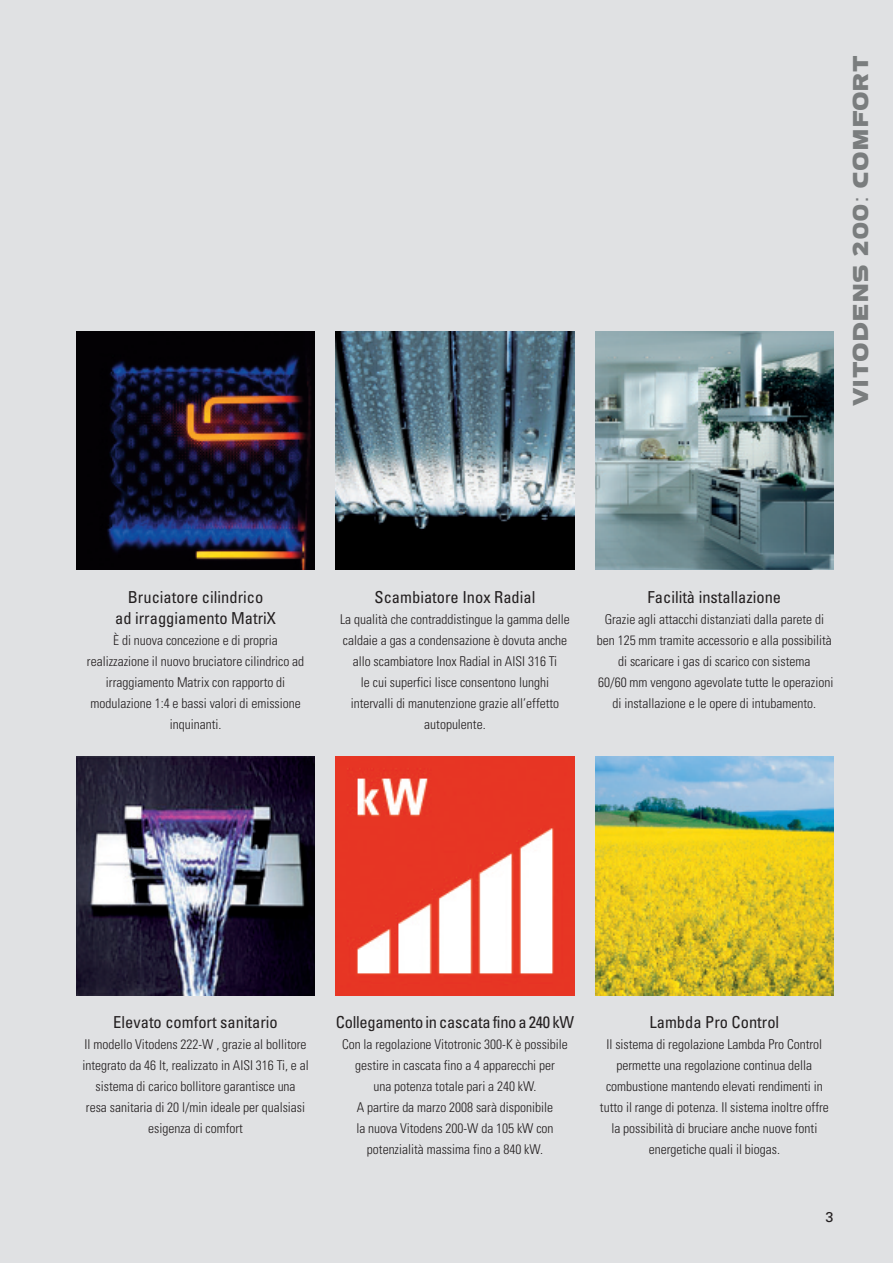
<style>
.page{position:relative;width:893px;height:1263px;background:#e0e1e3}
.page>*{position:absolute;margin:0;border:0;box-sizing:border-box;transform-origin:0 0}
.t1{font:22.5px "VIESSMANN Normal";color:#7a7d7e}
.t2{font:condensed 16.5px/21px "Univers";color:#231f20;text-align:center}
.t3{font:condensed 16.5px "Univers";letter-spacing:-.02em;color:#231f20}
.t4{font:14.25px "Univers";color:#231f20}
.t5{font:300 condensed 13.5px/21px "Univers";color:#231f20;text-align:center}
.s1{font-family:"Lucida Grande"}
</style>
<div class="page">
<img style="left:77px;top:332px;width:238px;height:238px">
<img style="left:336px;top:332px;width:238px;height:238px">
<img style="left:595px;top:332px;width:238px;height:238px">
<img style="left:77px;top:757px;width:238px;height:238px">
<img style="left:336px;top:757px;width:238px;height:238px">
<img style="left:595px;top:757px;width:238px;height:238px">
<h1 class="t1" style="left:847px;top:406px;width:352px;rotate:-90deg">VITODENS 200<span class="s1">:</span> COMFORT</h1>
<p class="t2" style="left:115px;top:588px;width:162px">Bruciatore cilindrico<br>ad irraggiamento MatriX</p>
<p class="t5" style="left:87px;top:631px;width:219px">È di nuova concezione e di propria realizzazione il nuovo bruciatore cilindrico ad irraggiamento Matrix con rapporto di modulazione 1:4 e bassi valori di emissione inquinanti.</p>
<p class="t2" style="left:374px;top:588px;width:162px">Scambiatore Inox Radial</p>
<p class="t5" style="left:340px;top:610px;width:231px">La qualità che contraddistingue la gamma delle caldaie a gas a condensazione è dovuta anche allo scambiatore Inox Radial in AISI 316 Ti<br>le cui superfici lisce consentono lunghi intervalli di manutenzione grazie all’effetto autopulente.</p>
<p class="t2" style="left:648px;top:588px;width:135px">Facilità installazione</p>
<p class="t5" style="left:597px;top:610px;width:238px">Grazie agli attacchi distanziati dalla parete di ben 125 mm tramite accessorio e alla possibilità di scaricare i gas di scarico con sistema<br>60/60 mm vengono agevolate tutte le operazioni di installazione e le opere di intubamento.</p>
<p class="t2" style="left:113px;top:1013px;width:166px">Elevato comfort sanitario</p>
<p class="t5" style="left:82px;top:1035px;width:228px">Il modello Vitodens 222-W , grazie al bollitore integrato da 46 lt, realizzato in AISI 316 Ti, e al sistema di carico bollitore garantisce una<br>resa sanitaria di 20 l/min ideale per qualsiasi esigenza di comfort</p>
<p class="t3" style="left:336px;top:1016px;width:240px">Collegamento in cascata fino a 240 kW</p>
<p class="t5" style="left:342px;top:1035px;width:227px">Con la regolazione Vitotronic 300-K è possibile gestire in cascata fino a 4 apparecchi per<br>una potenza totale pari a 240 kW.<br>A partire da marzo 2008 sarà disponibile<br>la nuova Vitodens 200-W da 105 kW con potenzialità massima fino a 840 kW.</p>
<p class="t2" style="left:649px;top:1013px;width:131px">Lambda Pro Control</p>
<p class="t5" style="left:600px;top:1035px;width:230px">Il sistema di regolazione Lambda Pro Control permette una regolazione continua della combustione mantendo elevati rendimenti in tutto il range di potenza. Il sistema inoltre offre la possibilità di bruciare anche nuove fonti energetiche quali il biogas.</p>
<p class="t4" style="left:825px;top:1212px;width:9px">3</p>
</div>
